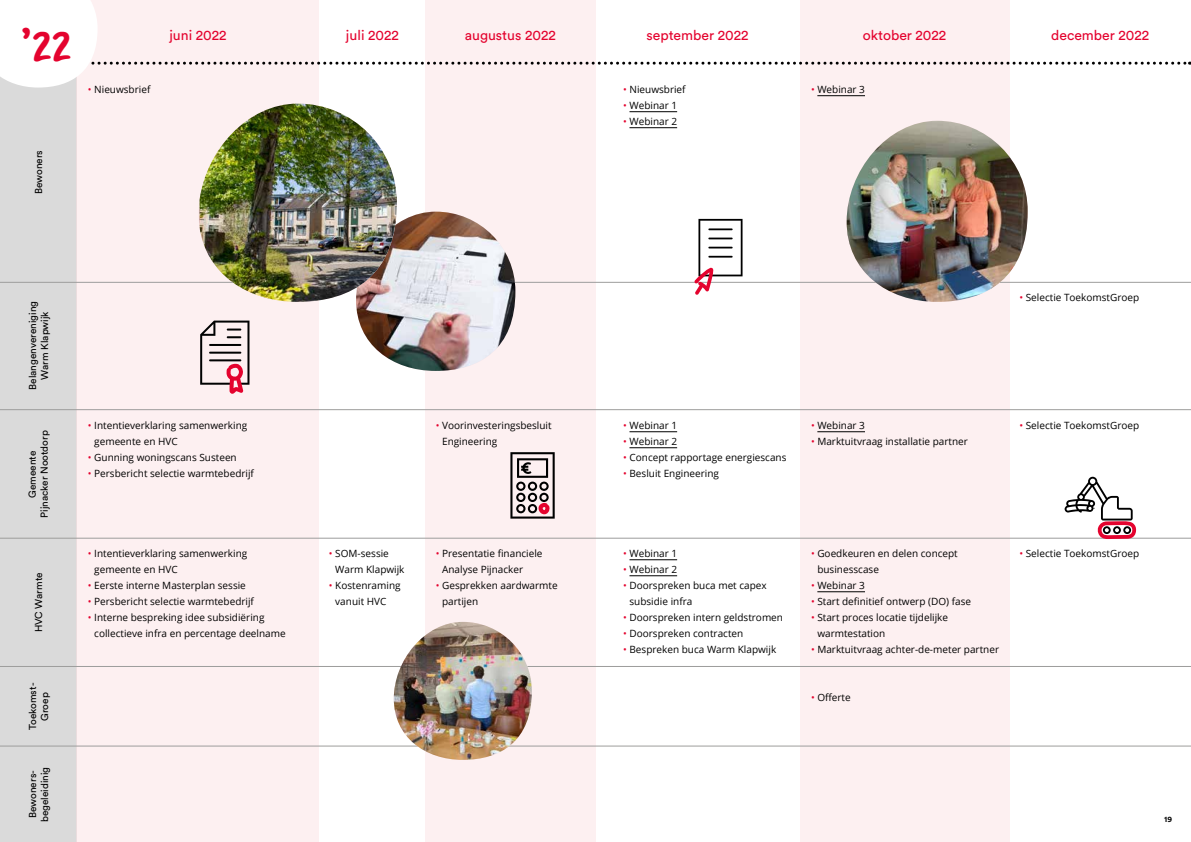
<style>
.page{position:relative;width:1191px;height:842px;background:#fff}
.page>*{position:absolute;margin:0;border:0;box-sizing:border-box;transform-origin:0 0}
.t1{font:44px "Tragic Marker";color:#e4032e}
.t2{font:14px "Circular Pro";color:#e4032e}
.t3{font:10px/16px "Open Sans";color:#000}
.t4{font:10px/12px "Circular Pro";color:#000;text-align:center}
.t5{font:700 8px "Circular Pro";color:#000}
.s1{color:#e4032e}
</style>
<div class="page">
<div style="left:0;top:0;width:77px;height:842px;background:#dadada"></div>
<div style="left:799px;top:0;width:210px;height:842px;background:#fdf0f1"></div>
<div style="left:425px;top:0;width:170px;height:842px;background:#fdf0f1"></div>
<div style="left:77px;top:0;width:242px;height:842px;background:#fdf0f1"></div>
<hr style="left:0;top:282px;width:1191px;height:1px;background:#9d9d9c">
<hr style="left:0;top:409px;width:1191px;height:1px;background:#9d9d9c">
<hr style="left:0;top:538px;width:1191px;height:1px;background:#9d9d9c">
<hr style="left:0;top:666px;width:1191px;height:1px;background:#9d9d9c">
<hr style="left:0;top:746px;width:1191px;height:1px;background:#9d9d9c">
<hr style="left:817px;top:95px;width:48px;height:1px;background:#000">
<hr style="left:817px;top:431px;width:48px;height:1px;background:#000">
<hr style="left:817px;top:591px;width:48px;height:1px;background:#000">
<hr style="left:629px;top:111px;width:48px;height:1px;background:#000">
<hr style="left:629px;top:127px;width:48px;height:1px;background:#000">
<hr style="left:629px;top:431px;width:48px;height:1px;background:#000">
<hr style="left:629px;top:447px;width:48px;height:1px;background:#000">
<hr style="left:629px;top:559px;width:48px;height:1px;background:#000">
<hr style="left:629px;top:575px;width:48px;height:1px;background:#000">
<svg style="left:0;top:0;width:1190px;height:88px"></svg>
<img style="left:394px;top:622px;width:138px;height:138px">
<svg style="left:510px;top:452px;width:45px;height:67px"></svg>
<svg style="left:1064px;top:477px;width:72px;height:62px"></svg>
<img style="left:846px;top:121px;width:181px;height:181px">
<svg style="left:694px;top:219px;width:48px;height:76px"></svg>
<svg style="left:200px;top:211px;width:315px;height:183px"></svg>
<img style="left:199px;top:104px;width:198px;height:198px">
<h1 class="t1" style="left:22px;top:20px;width:51px">’22</h1>
<p class="t3" style="left:88px;top:81px;width:64px"><span class="s1">•</span> Nieuwsbrief</p>
<p class="t4" style="left:32px;top:194px;width:46px;rotate:-90deg">Bewoners</p>
<h2 class="t2" style="left:169px;top:25px;width:59px">juni 2022</h2>
<h2 class="t2" style="left:346px;top:25px;width:54px">juli 2022</h2>
<h2 class="t2" style="left:465px;top:25px;width:92px">augustus 2022</h2>
<h2 class="t2" style="left:646px;top:25px;width:103px">september 2022</h2>
<h2 class="t2" style="left:862px;top:25px;width:85px">oktober 2022</h2>
<h2 class="t2" style="left:1051px;top:25px;width:100px">december 2022</h2>
<p class="t3" style="left:623px;top:81px;width:64px"><span class="s1">•</span> Nieuwsbrief</p>
<p class="t3" style="left:623px;top:97px;width:55px"><span class="s1">•</span> Webinar 1</p>
<p class="t3" style="left:623px;top:113px;width:55px"><span class="s1">•</span> Webinar 2</p>
<p class="t3" style="left:811px;top:81px;width:55px"><span class="s1">•</span> Webinar 3</p>
<p class="t4" style="left:26px;top:390px;width:90px;rotate:-90deg">Belangenvereniging<br>Warm Klapwijk</p>
<p class="t4" style="left:26px;top:518px;width:89px;rotate:-90deg">Gemeente<br>Pijnacker Nootdorp</p>
<p class="t4" style="left:32px;top:632px;width:61px;rotate:-90deg">HVC Warmte</p>
<p class="t4" style="left:26px;top:730px;width:49px;rotate:-90deg">Toekomst-<br>Groep</p>
<p class="t4" style="left:26px;top:822px;width:57px;rotate:-90deg">Bewoners&shy;begeleidinig</p>
<p class="t3" style="left:94px;top:417px;width:154px;text-indent:-6px"><span class="s1">•</span> Intentieverklaring samenwerking gemeente en HVC</p>
<p class="t3" style="left:88px;top:449px;width:150px"><span class="s1">•</span> Gunning woningscans Susteen</p>
<p class="t3" style="left:88px;top:465px;width:168px"><span class="s1">•</span> Persbericht selectie warmtebedrijf</p>
<p class="t3" style="left:94px;top:545px;width:154px;text-indent:-6px"><span class="s1">•</span> Intentieverklaring samenwerking gemeente en HVC</p>
<p class="t3" style="left:88px;top:577px;width:159px"><span class="s1">•</span> Eerste interne Masterplan sessie</p>
<p class="t3" style="left:88px;top:593px;width:168px"><span class="s1">•</span> Persbericht selectie warmtebedrijf</p>
<p class="t3" style="left:94px;top:609px;width:193px;text-indent:-6px"><span class="s1">•</span> Interne bespreking idee subsidiëring collectieve infra en percentage deelname</p>
<p class="t3" style="left:442px;top:417px;width:111px;text-indent:-6px"><span class="s1">•</span> Voorinvesteringsbesluit<br>Engineering</p>
<p class="t3" style="left:335px;top:545px;width:71px;text-indent:-6px"><span class="s1">•</span> SOM-sessie<br>Warm Klapwijk</p>
<p class="t3" style="left:335px;top:577px;width:67px;text-indent:-6px"><span class="s1">•</span> Kostenraming vanuit HVC</p>
<p class="t3" style="left:442px;top:545px;width:102px;text-indent:-6px"><span class="s1">•</span> Presentatie financiele<br>Analyse Pijnacker</p>
<p class="t3" style="left:442px;top:577px;width:117px;text-indent:-6px"><span class="s1">•</span> Gesprekken aardwarmte partijen</p>
<p class="t3" style="left:1019px;top:289px;width:121px"><span class="s1">•</span> Selectie ToekomstGroep</p>
<p class="t3" style="left:623px;top:417px;width:55px"><span class="s1">•</span> Webinar 1</p>
<p class="t3" style="left:623px;top:433px;width:55px"><span class="s1">•</span> Webinar 2</p>
<p class="t3" style="left:623px;top:449px;width:165px"><span class="s1">•</span> Concept rapportage energiescans</p>
<p class="t3" style="left:623px;top:465px;width:97px"><span class="s1">•</span> Besluit Engineering</p>
<p class="t3" style="left:811px;top:417px;width:55px"><span class="s1">•</span> Webinar 3</p>
<p class="t3" style="left:811px;top:433px;width:158px"><span class="s1">•</span> Marktuitvraag installatie partner</p>
<p class="t3" style="left:1019px;top:417px;width:121px"><span class="s1">•</span> Selectie ToekomstGroep</p>
<p class="t3" style="left:623px;top:545px;width:55px"><span class="s1">•</span> Webinar 1</p>
<p class="t3" style="left:623px;top:561px;width:55px"><span class="s1">•</span> Webinar 2</p>
<p class="t3" style="left:629px;top:577px;width:139px;text-indent:-6px"><span class="s1">•</span> Doorspreken buca met capex subsidie infra</p>
<p class="t3" style="left:623px;top:609px;width:161px"><span class="s1">•</span> Doorspreken intern geldstromen</p>
<p class="t3" style="left:623px;top:625px;width:122px"><span class="s1">•</span> Doorspreken contracten</p>
<p class="t3" style="left:623px;top:641px;width:155px"><span class="s1">•</span> Bespreken buca Warm Klapwijk</p>
<p class="t3" style="left:817px;top:545px;width:142px;text-indent:-6px"><span class="s1">•</span> Goedkeuren en delen concept businesscase</p>
<p class="t3" style="left:811px;top:577px;width:55px"><span class="s1">•</span> Webinar 3</p>
<p class="t3" style="left:811px;top:593px;width:161px"><span class="s1">•</span> Start definitief ontwerp (DO) fase</p>
<p class="t3" style="left:817px;top:609px;width:132px;text-indent:-6px"><span class="s1">•</span> Start proces locatie tijdelijke warmtestation</p>
<p class="t3" style="left:811px;top:641px;width:190px"><span class="s1">•</span> Marktuitvraag achter-de-meter partner</p>
<p class="t3" style="left:811px;top:689px;width:41px"><span class="s1">•</span> Offerte</p>
<p class="t3" style="left:1019px;top:545px;width:121px"><span class="s1">•</span> Selectie ToekomstGroep</p>
<p class="t5" style="left:1164px;top:814px;width:9px">19</p>
</div>
